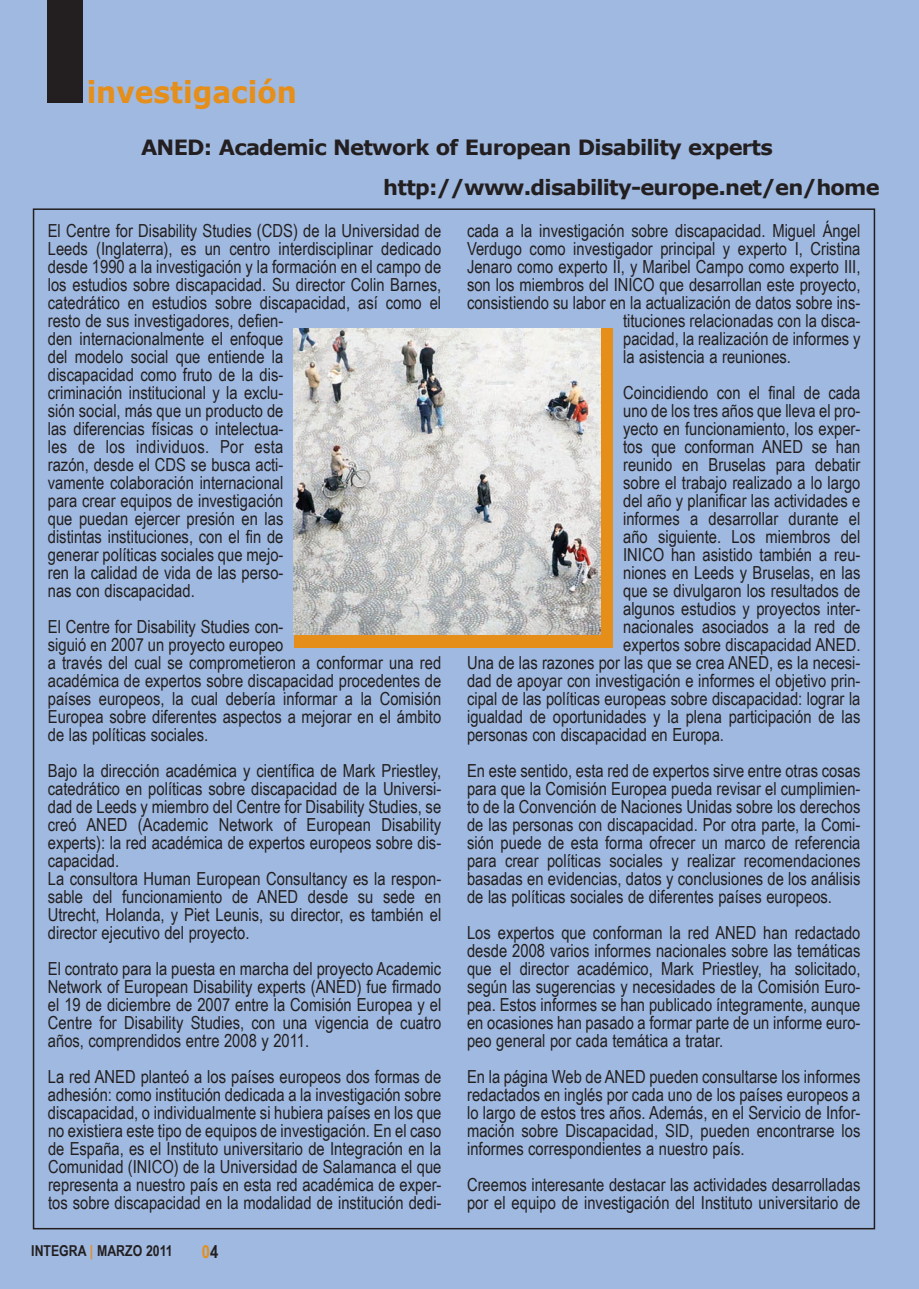
<style>
.page{position:relative;width:919px;height:1289px;background:#fff}
.page>*{position:absolute;margin:0;border:0;box-sizing:border-box;transform-origin:0 0}
.t1{font:700 30px "Verdana";color:#e58e19;scale:.94 1}
.t2{font:700 21px/40.5px "Verdana";letter-spacing:-.035em;color:#231f20}
.t3{font:18px/18px "Arial Narrow";color:#231f20;text-align:justify}
.t4{font:700 18px "Arial Narrow";color:#e58e19}
.t5{font:700 15px "Arial Narrow";color:#231f20}
.s1{color:#e58e19}
.s2{color:#231f20}
</style>
<div class="page">
<div style="left:0;top:0;width:918px;height:1288px;background:#9fb9e0"></div>
<div style="left:47px;top:0;width:36px;height:103px;background:#231f20"></div>
<div style="left:294px;top:328px;width:318px;height:320px;background:#e58e19"></div>
<img style="left:294px;top:328px;width:306px;height:306px">
<h1 class="t1" style="left:87px;top:73px;width:225px">investigación</h1>
<p class="t2" style="left:383px;top:126px;width:498px;text-indent:-242px">ANED: Academic Network of European Disability experts http://www.disability-europe.net/en/home</p>
<p class="t3" style="left:48px;top:221px;width:395px;text-align:left">El Centre for Disability Studies (CDS) de la Universidad de Leeds (Inglaterra), es un centro interdisciplinar dedicado desde 1990 a la investigación y la formación en el campo de los estudios sobre discapacidad. Su director Colin Barnes, catedrático en estudios sobre discapacidad, así como el resto de sus investigadores, defien-<br>den internacionalmente el enfoque<br>del modelo social que entiende la<br>discapacidad como fruto de la dis-<br>criminación institucional y la exclu-<br>sión social, más que un producto de<br>las diferencias físicas o intelectua-<br>les de los individuos. Por esta<br>razón, desde el CDS se busca acti-<br>vamente colaboración internacional<br>para crear equipos de investigación<br>que puedan ejercer presión en las<br>distintas instituciones, con el fin de<br>generar políticas sociales que mejo-<br>ren la calidad de vida de las perso-<br>nas con discapacidad.</p>
<p class="t3" style="left:48px;top:617px;width:395px;text-align:left">El Centre for Disability Studies con-<br>siguió en 2007 un proyecto europeo<br>a través del cual se comprometieron a conformar una red académica de expertos sobre discapacidad procedentes de países europeos, la cual debería informar a la Comisión Europea sobre diferentes aspectos a mejorar en el ámbito de las políticas sociales.</p>
<p class="t3" style="left:48px;top:761px;width:395px;text-align:left">Bajo la dirección académica y científica de Mark Priestley, catedrático en políticas sobre discapacidad de la Universi&shy;dad de Leeds y miembro del Centre for Disability Studies, se creó ANED (Academic Network of European Disability experts): la red académica de expertos europeos sobre dis&shy;capacidad.<br>La consultora Human European Consultancy es la respon&shy;sable del funcionamiento de ANED desde su sede en Utrecht, Holanda, y Piet Leunis, su director, es también el director ejecutivo del proyecto.</p>
<p class="t3" style="left:48px;top:959px;width:395px">El contrato para la puesta en marcha del proyecto Academic Network of European Disability experts (ANED) fue firmado el 19 de diciembre de 2007 entre la Comisión Europea y el Centre for Disability Studies, con una vigencia de cuatro años, comprendidos entre 2008 y 2011.</p>
<p class="t3" style="left:48px;top:1067px;width:395px">La red ANED planteó a los países europeos dos formas de adhesión: como institución dedicada a la investigación sobre discapacidad, o individualmente si hubiera países en los que no existiera este tipo de equipos de investigación. En el caso de España, es el Instituto universitario de Integración en la Comunidad (INICO) de la Universidad de Salamanca el que representa a nuestro país en esta red académica de exper&shy;tos sobre discapacidad en la modalidad de institución dedi-</p>
<p class="t5" style="left:31px;top:1242px;width:143px">INTEGRA <span class="s1">|</span> MARZO 2011</p>
<p class="t4" style="left:202px;top:1241px;width:18px">0<span class="s2">4</span></p>
<p class="t3" style="left:467px;top:221px;width:395px">cada a la investigación sobre discapacidad. Miguel Ángel</p>
<p class="t3" style="left:467px;top:239px;width:395px">Verdugo como investigador principal y experto I, Cristina</p>
<p class="t3" style="left:467px;top:257px;width:395px">Jenaro como experto II, y Maribel Campo como experto III,</p>
<p class="t3" style="left:467px;top:275px;width:395px">son los miembros del INICO que desarrollan este proyecto,</p>
<p class="t3" style="left:467px;top:293px;width:395px">consistiendo su labor en la actualización de datos sobre ins-</p>
<p class="t3" style="left:623px;top:311px;width:239px">tituciones relacionadas con la disca-</p>
<p class="t3" style="left:623px;top:329px;width:239px">pacidad, la realización de informes y</p>
<p class="t3" style="left:623px;top:347px;width:169px">la asistencia a reuniones.</p>
<p class="t3" style="left:623px;top:383px;width:239px">Coincidiendo con el final de cada</p>
<p class="t3" style="left:623px;top:401px;width:239px">uno de los tres años que lleva el pro-</p>
<p class="t3" style="left:623px;top:419px;width:239px">yecto en funcionamiento, los exper-</p>
<p class="t3" style="left:623px;top:437px;width:239px">tos que conforman ANED se han</p>
<p class="t3" style="left:623px;top:455px;width:239px">reunido en Bruselas para debatir</p>
<p class="t3" style="left:623px;top:473px;width:239px">sobre el trabajo realizado a lo largo</p>
<p class="t3" style="left:623px;top:491px;width:239px">del año y planificar las actividades e</p>
<p class="t3" style="left:623px;top:509px;width:239px">informes a desarrollar durante el</p>
<p class="t3" style="left:623px;top:527px;width:239px">año siguiente. Los miembros del</p>
<p class="t3" style="left:623px;top:545px;width:239px">INICO han asistido también a reu-</p>
<p class="t3" style="left:623px;top:563px;width:239px">niones en Leeds y Bruselas, en las</p>
<p class="t3" style="left:623px;top:581px;width:239px">que se divulgaron los resultados de</p>
<p class="t3" style="left:623px;top:599px;width:239px">algunos estudios y proyectos inter-</p>
<p class="t3" style="left:623px;top:617px;width:239px">nacionales asociados a la red de</p>
<p class="t3" style="left:623px;top:635px;width:239px">expertos sobre discapacidad ANED.</p>
<p class="t3" style="left:467px;top:653px;width:395px">Una de las razones por las que se crea ANED, es la necesi-</p>
<p class="t3" style="left:467px;top:671px;width:395px">dad de apoyar con investigación e informes el objetivo prin-</p>
<p class="t3" style="left:467px;top:689px;width:395px">cipal de las políticas europeas sobre discapacidad: lograr la</p>
<p class="t3" style="left:467px;top:707px;width:395px">igualdad de oportunidades y la plena participación de las</p>
<p class="t3" style="left:467px;top:725px;width:258px">personas con discapacidad en Europa.</p>
<p class="t3" style="left:467px;top:761px;width:395px">En este sentido, esta red de expertos sirve entre otras cosas para que la Comisión Europea pueda revisar el cumplimien&shy;to de la Convención de Naciones Unidas sobre los derechos de las personas con discapacidad. Por otra parte, la Comi&shy;sión puede de esta forma ofrecer un marco de referencia para crear políticas sociales y realizar recomendaciones basadas en evidencias, datos y conclusiones de los análisis de las políticas sociales de diferentes países europeos.</p>
<p class="t3" style="left:467px;top:923px;width:395px">Los expertos que conforman la red ANED han redactado desde 2008 varios informes nacionales sobre las temáticas que el director académico, Mark Priestley, ha solicitado, según las sugerencias y necesidades de la Comisión Euro&shy;pea. Estos informes se han publicado íntegramente, aunque en ocasiones han pasado a formar parte de un informe euro&shy;peo general por cada temática a tratar.</p>
<p class="t3" style="left:467px;top:1067px;width:395px">En la página Web de ANED pueden consultarse los informes redactados en inglés por cada uno de los países europeos a lo largo de estos tres años. Además, en el Servicio de Infor&shy;mación sobre Discapacidad, SID, pueden encontrarse los informes correspondientes a nuestro país.</p>
<p class="t3" style="left:467px;top:1175px;width:395px">Creemos interesante destacar las actividades desarrolladas por el equipo de investigación del Instituto universitario de</p>
</div>
